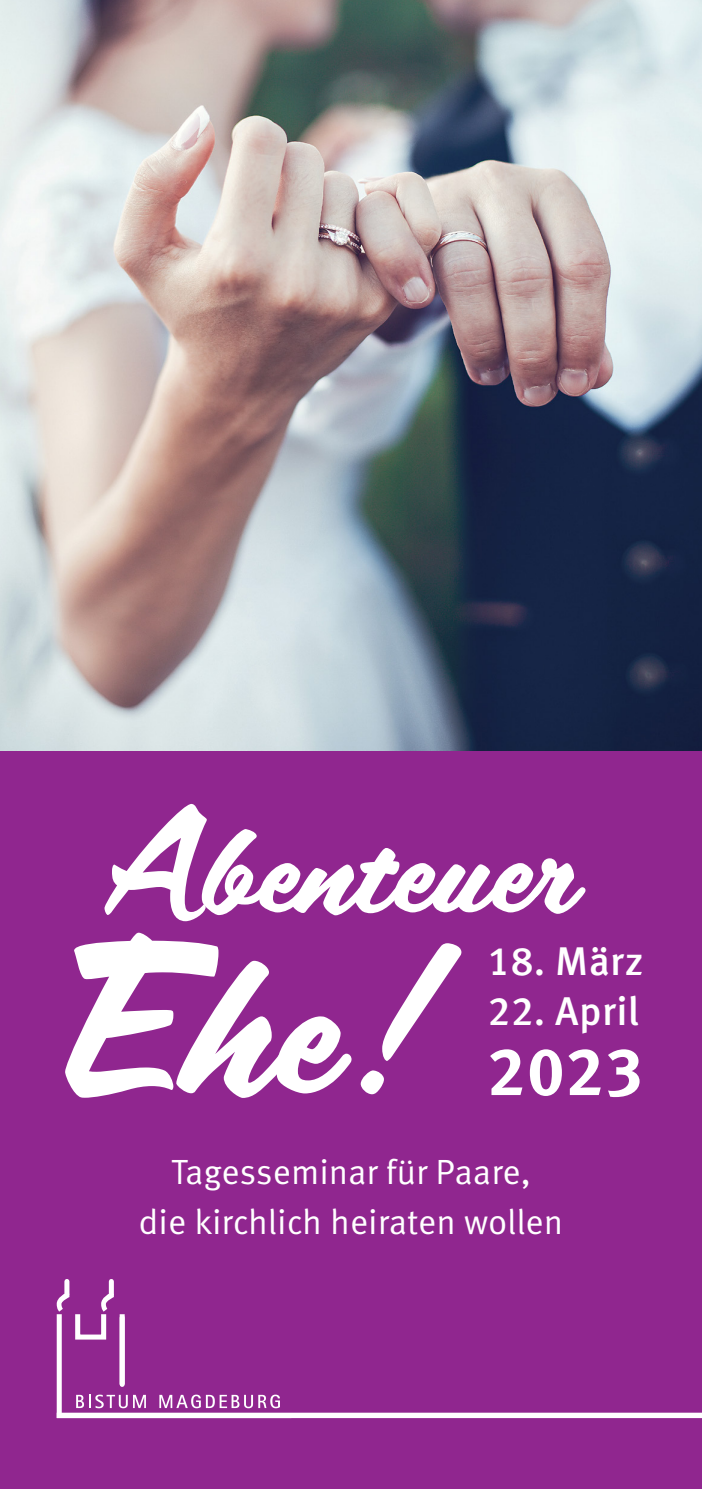
<style>
.page{position:relative;width:702px;height:1489px;background:#fff}
.page>*{position:absolute;margin:0;border:0;box-sizing:border-box;transform-origin:0 0}
.t1{font:195px "Scriptorama JF Tradeshow";color:#fff}
.t2{font:125px "Scriptorama JF Tradeshow";color:#fff}
.t3{font:700 67.5px "Meta Pro";color:#fff}
.t4{font:500 40px "Meta Pro";letter-spacing:.01em;color:#fff}
.t5{font:35px/50px "Meta Pro";color:#fff;text-align:center}
</style>
<div class="page">
<div style="left:0;top:750px;width:702px;height:738px;background:#90268f"></div>
<img style="left:0;top:0;width:702px;height:750px">
<div style="left:64px;top:1281px;width:5px;height:12px;background:#fff"></div>
<div style="left:109px;top:1281px;width:5px;height:12px;background:#fff"></div>
<svg style="left:57px;top:1293px;width:223px;height:119px"></svg>
<div style="left:57px;top:1412px;width:645px;height:5px;background:#fff"></div>
<p class="t2" style="left:98px;top:778px;width:478px">Abenteuer</p>
<p class="t1" style="left:57px;top:884px;width:407px">Ehe!</p>
<p class="t4" style="left:487px;top:935px;width:157px">18. März</p>
<p class="t4" style="left:487px;top:985px;width:153px">22. April</p>
<p class="t3" style="left:487px;top:1028px;width:157px">2023</p>
<p class="t5" style="left:139px;top:1147px;width:426px">Tagesseminar für Paare,<br>die kirchlich heiraten wollen</p>
</div>
